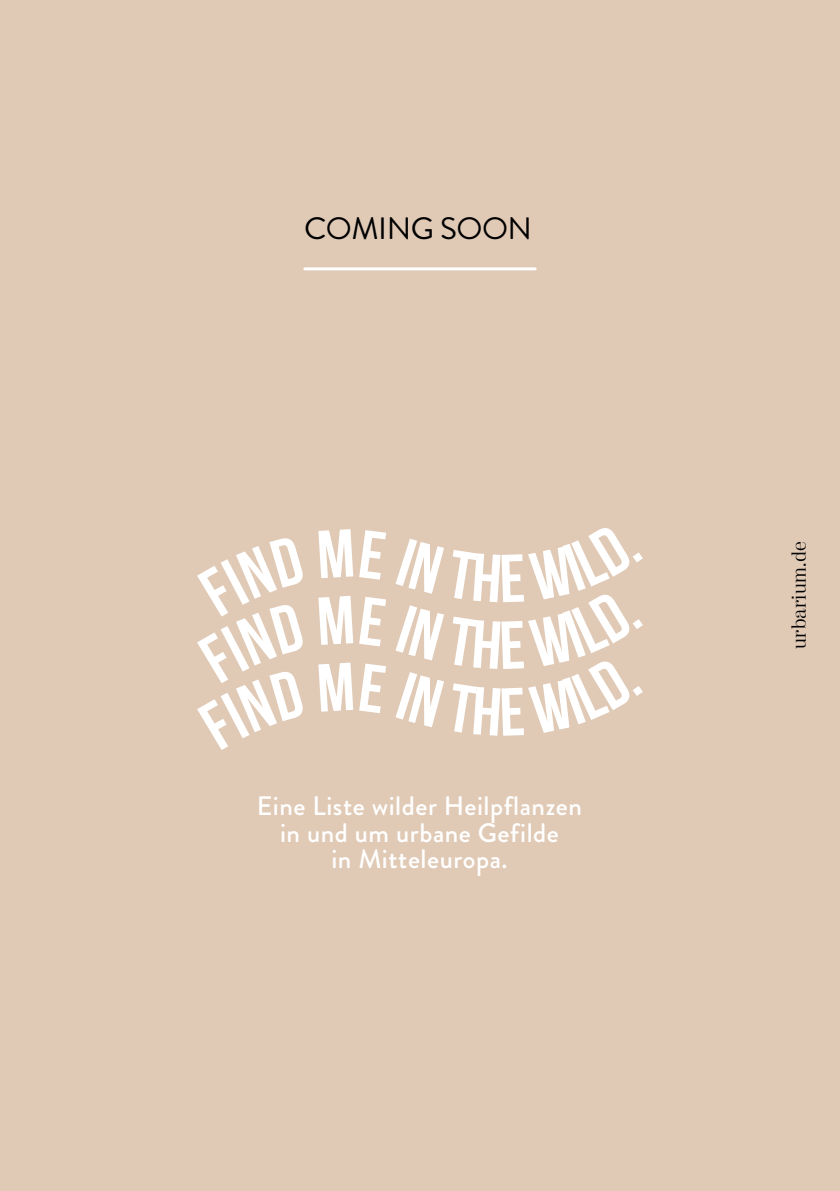
<style>
.page{position:relative;width:840px;height:1191px;background:#fff}
.page>*{position:absolute;margin:0;border:0;box-sizing:border-box;transform-origin:0 0}
.t1{font:30.8px "Brandon Grotesque";letter-spacing:-.015em;color:#000}
.t2{font:500 26.6px/26.6px "Brandon Grotesque";letter-spacing:.02em;color:#fff;text-align:center}
.t3{font:300 20px "Moderno FB";letter-spacing:.01em;color:#000}
</style>
<div class="page">
<div style="left:0;top:0;width:839px;height:1191px;background:#e0cab6"></div>
<hr style="left:304px;top:267px;width:231px;height:3px;background:#fff">
<p class="t1" style="left:304px;top:217px;width:229px">COMING SOON</p>
<p class="t2" style="left:257px;top:796px;width:326px">Eine Liste wilder Heilpflanzen in und um urbane Gefilde<br>in Mitteleuropa.</p>
<p class="t3" style="left:790px;top:649px;width:109px;rotate:-90deg">urbarium.de</p>
</div>
